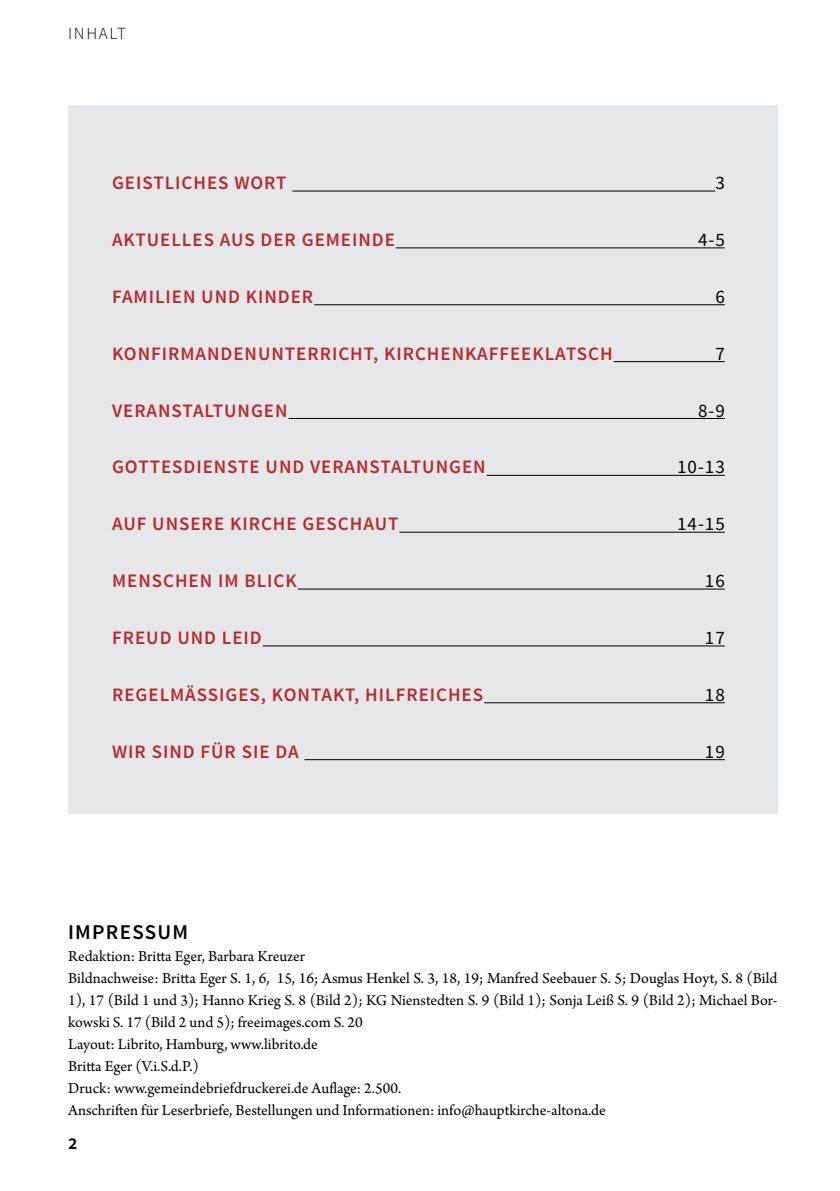
<style>
.page{position:relative;width:840px;height:1191px;background:#fff}
.page>*{position:absolute;margin:0;border:0;box-sizing:border-box;transform-origin:0 0}
.t1{font:600 21px "Source Sans Pro";letter-spacing:.06em;color:#000}
.t2{font:600 20px "Source Sans Pro";color:#000}
.t3{font:600 19px "Source Sans Pro";letter-spacing:.05em;color:#b8292f}
.t4{font:19px "Source Sans Pro";letter-spacing:.05em;color:#000}
.t5{font:300 17px "Source Sans Pro";color:#000}
.t6{font:16px/22px "Arno Pro";color:#000}
</style>
<div class="page">
<div style="left:68px;top:105px;width:709px;height:709px;background:#e6e7e8"></div>
<hr style="left:292px;top:190px;width:423px;height:1px;background:#000">
<hr style="left:395px;top:247px;width:329px;height:1px;background:#000">
<hr style="left:314px;top:304px;width:410px;height:1px;background:#000">
<hr style="left:613px;top:361px;width:111px;height:1px;background:#000">
<hr style="left:288px;top:418px;width:436px;height:1px;background:#000">
<hr style="left:486px;top:475px;width:238px;height:1px;background:#000">
<hr style="left:399px;top:532px;width:325px;height:1px;background:#000">
<hr style="left:297px;top:588px;width:427px;height:1px;background:#000">
<hr style="left:262px;top:645px;width:462px;height:1px;background:#000">
<hr style="left:484px;top:702px;width:240px;height:1px;background:#000">
<hr style="left:304px;top:759px;width:420px;height:1px;background:#000">
<p class="t5" style="left:68px;top:23px;width:29px">inhalt</p>
<p class="t3" style="left:112px;top:171px;width:176px">GEISTLICHES WORT</p>
<p class="t4" style="left:715px;top:171px;width:11px">3</p>
<p class="t3" style="left:112px;top:228px;width:284px">AKTUELLES AUS DER GEMEI NDE</p>
<p class="t4" style="left:697px;top:228px;width:28px">4-5</p>
<p class="t3" style="left:112px;top:284px;width:202px">FAMILIEN UND KINDER</p>
<p class="t4" style="left:715px;top:285px;width:11px">6</p>
<p class="t3" style="left:112px;top:341px;width:502px">KONFI RMANDENUNTERRICHT, KI RCHENKAFFEEKLATSCH</p>
<p class="t4" style="left:715px;top:342px;width:11px">7</p>
<p class="t3" style="left:112px;top:398px;width:177px">VERANSTALTUNGEN</p>
<p class="t4" style="left:697px;top:398px;width:28px">8-9</p>
<p class="t3" style="left:112px;top:455px;width:375px">GOTTESDI ENSTE UND VERANSTALTUNGEN</p>
<p class="t4" style="left:676px;top:455px;width:49px">10-13</p>
<p class="t3" style="left:112px;top:512px;width:288px">AUF UNSERE KI RCHE GESCHAUT</p>
<p class="t4" style="left:676px;top:512px;width:49px">14-15</p>
<p class="t3" style="left:112px;top:569px;width:186px">M ENSCHEN I M BLICK</p>
<p class="t4" style="left:704px;top:569px;width:21px">16</p>
<p class="t3" style="left:112px;top:626px;width:151px">FREUD UND LEI D</p>
<p class="t4" style="left:704px;top:626px;width:21px">17</p>
<p class="t3" style="left:112px;top:682px;width:96px">REGELMÄSSIG</p>
<p class="t3" style="left:238px;top:682px;width:246px">ES, KONTAKT, HI LFREICHES</p>
<p class="t4" style="left:704px;top:683px;width:21px">18</p>
<p class="t3" style="left:112px;top:739px;width:188px">WIR SIND FÜR SIE DA</p>
<p class="t4" style="left:704px;top:739px;width:21px">19</p>
<h1 class="t1" style="left:68px;top:918px;width:121px">IMPRESSUM</h1>
<p class="t6" style="left:68px;top:945px;width:710px">Redaktion: Britta Eger, Barbara Kreuzer<br>Bildnachweise: Britta Eger S. 1, 6, 15, 16; Asmus Henkel S. 3, 18, 19; Manfred Seebauer S. 5; Douglas Hoyt, S. 8 (Bild 1), 17 (Bild 1 und 3); Hanno Krieg S. 8 (Bild 2); KG Nienstedten S. 9 (Bild 1); Sonja Leiß S. 9 (Bild 2); Michael Bor&shy;kowski S. 17 (Bild 2 und 5); freeimages.com S. 20<br>Layout: Librito, Hamburg, www.librito.de<br>Britta Eger (V.i.S.d.P.)<br>Druck: www.gemeindebriefdruckerei.de Auflage: 2.500.<br>Anschriften für Leserbriefe, Bestellungen und Informationen: info@hauptkirche-altona.de</p>
<p class="t2" style="left:68px;top:1130px;width:11px">2</p>
</div>
